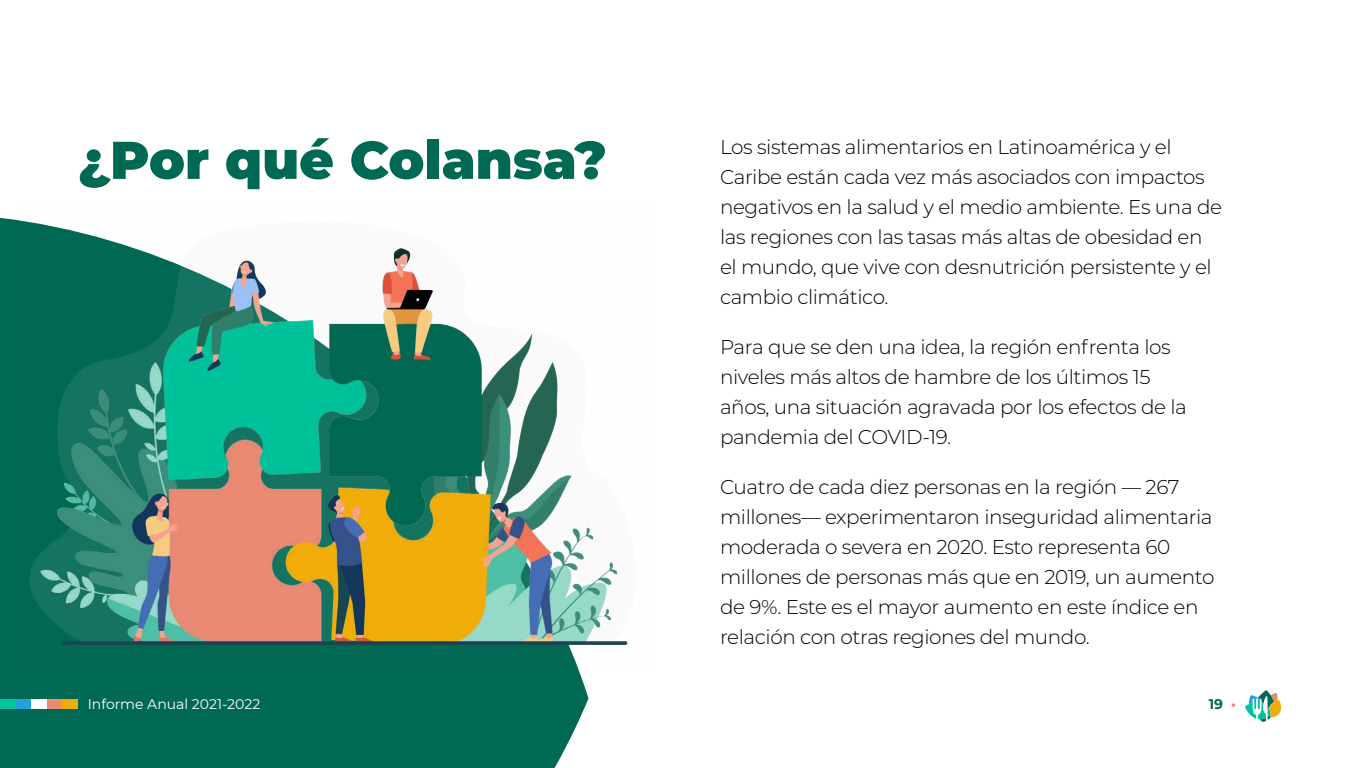
<style>
.page{position:relative;width:1366px;height:768px;background:#fff}
.page>*{position:absolute;margin:0;border:0;box-sizing:border-box;transform-origin:0 0}
.t1{font:900 53px "Montserrat";color:#006954}
.t2{font:300 20px/30px "Montserrat";letter-spacing:-.02em;color:#000}
.t3{font:14px "Montserrat";color:#fff}
.t4{font:700 14px "Montserrat";color:#006954}
.s1{color:#eb8a73}
</style>
<div class="page">
<div style="left:0;top:217px;width:588px;height:551px;background:#006954"></div>
<svg style="left:1245px;top:690px;width:37px;height:32px"></svg>
<div style="left:47px;top:699px;width:15px;height:10px;background:#eb8a73"></div>
<div style="left:16px;top:699px;width:15px;height:10px;background:#24a1d9"></div>
<div style="left:31px;top:699px;width:16px;height:10px;background:#fff"></div>
<div style="left:62px;top:699px;width:16px;height:10px;background:#f0ad0a"></div>
<div style="left:0;top:699px;width:16px;height:10px;background:#00c29c"></div>
<img style="left:16px;top:217px;width:612px;height:455px">
<h1 class="t1" style="left:78px;top:120px;width:530px">¿Por qué Colansa?</h1>
<p class="t2" style="left:720px;top:131px;width:504px">Los sistemas alimentarios en Latinoamérica y el Caribe están cada vez más asociados con impactos negativos en la salud y el medio ambiente. Es una de las regiones con las tasas más altas de obesidad en el mundo, que vive con desnutrición persistente y el cambio climático.</p>
<p class="t2" style="left:720px;top:331px;width:468px">Para que se den una idea, la región enfrenta los niveles más altos de hambre de los últimos 15 años, una situación agravada por los efectos de la pandemia del COVID-19.</p>
<p class="t2" style="left:720px;top:471px;width:496px">Cuatro de cada diez personas en la región –– 267 millones–– experimentaron inseguridad alimentaria moderada o severa en 2020. Esto representa 60 millones de personas más que en 2019, un aumento de 9%. Este es el mayor aumento en este índice en relación con otras regiones del mundo.</p>
<p class="t3" style="left:88px;top:694px;width:174px">Informe Anual 2021-2022</p>
<p class="t4" style="left:1209px;top:694px;width:29px">19 <span class="s1">•</span></p>
</div>
